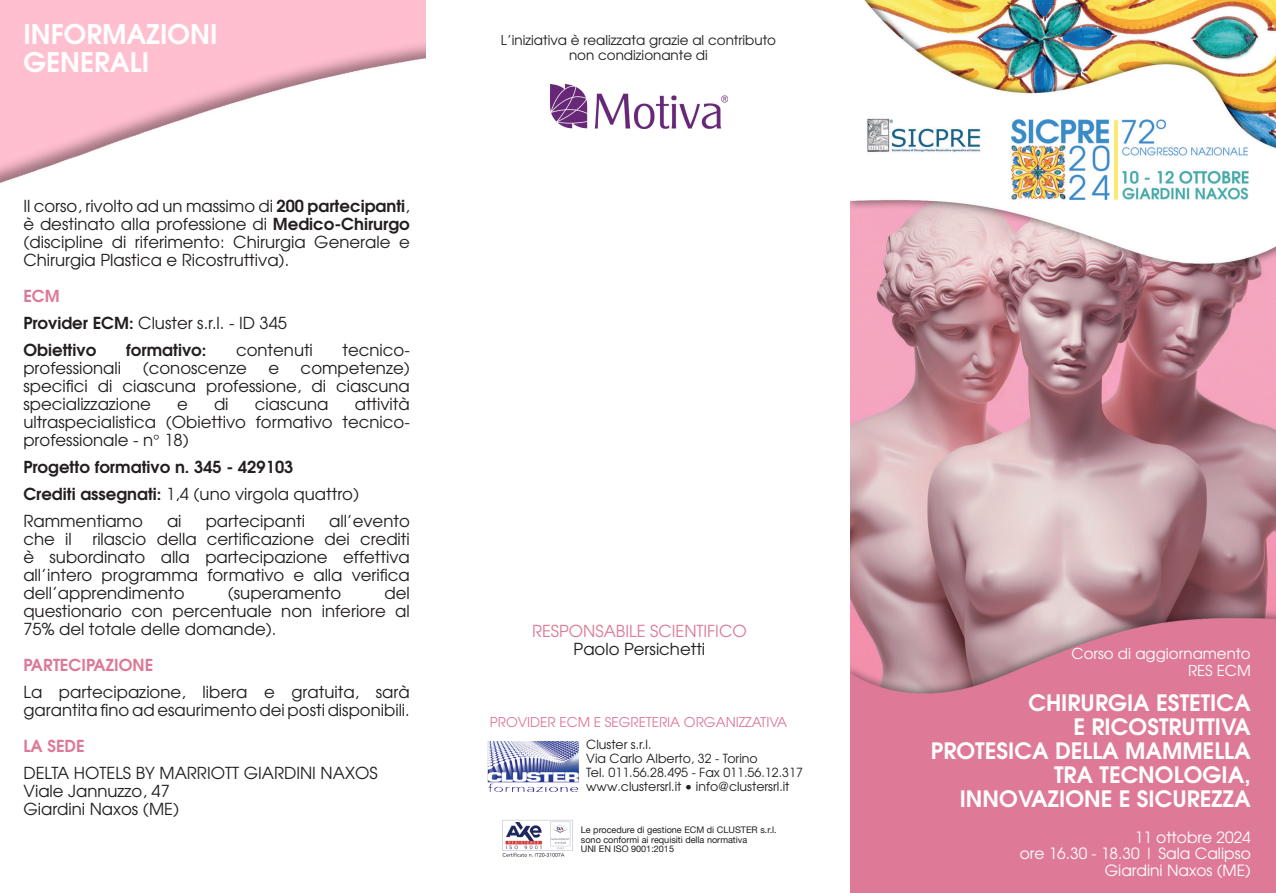
<style>
.page{position:relative;width:1276px;height:893px;background:#fff}
.page>*{position:absolute;margin:0;border:0;box-sizing:border-box;transform-origin:0 0}
.t1{font:600 27px "Avant Garde";color:#fff}
.t2{font:600 22.5px "Avant Garde";color:#fff}
.t3{font:16.5px/18px "Avant Garde";color:#231f20;text-align:justify}
.t4{font:600 16.5px "Avant Garde";color:#231f20}
.t5{font:16.5px "Avant Garde";color:#dc7996}
.t6{font:600 16.5px "Avant Garde";color:#dc7996}
.t7{font:15.45px "Avant Garde";color:#fff}
.t8{font:15px "Avant Garde";color:#fff}
.t9{font:13.5px "Avant Garde";color:#231f20}
.t10{font:13.5px "Avant Garde";color:#dc7996}
.t11{font:12.45px "Avant Garde";color:#231f20}
.t12{font:9.15px "Helvetica Neue";color:#231f20}
.s1{font-weight:600}
</style>
<div class="page">
<img style="left:0;top:0;width:426px;height:184px">
<img style="left:850px;top:0;width:426px;height:893px">
<img style="left:488px;top:741px;width:91px;height:51px">
<img style="left:502px;top:820px;width:71px;height:37px">
<img style="left:551px;top:84px;width:177px;height:44px">
<p class="t1" style="left:23px;top:16px;width:196px">INFORMAZIONI</p>
<p class="t1" style="left:23px;top:45px;width:127px">GENERALI</p>
<p class="t3" style="left:23px;top:196px;width:388px">Il corso, rivolto ad un massimo di <span class="s1">200 partecipanti</span>, è destinato alla professione di <span class="s1">Medico-Chirurgo </span>(discipline di riferimento: Chirurgia Generale e Chirurgia Plastica e Ricostruttiva).</p>
<p class="t6" style="left:23px;top:285px;width:38px">ECM</p>
<p class="t3" style="left:23px;top:313px;width:265px"><span class="s1">Provider ECM:</span> Cluster s.r.l. - ID 345</p>
<p class="t4" style="left:23px;top:339px;width:74px">Obiettivo</p>
<p class="t4" style="left:126px;top:339px;width:82px">formativo:</p>
<p class="t3" style="left:236px;top:340px;width:78px">contenuti</p>
<p class="t3" style="left:342px;top:340px;width:69px">tecnico-</p>
<p class="t3" style="left:23px;top:358px;width:99px">professionali</p>
<p class="t3" style="left:143px;top:358px;width:106px">(conoscenze</p>
<p class="t3" style="left:268px;top:358px;width:12px">e</p>
<p class="t3" style="left:23px;top:358px;width:388px;text-indent:277px">competenze) specifici di ciascuna professione, di ciascuna specializzazione</p>
<p class="t3" style="left:23px;top:394px;width:388px;text-indent:331px">attività ultraspecialistica (Obiettivo formativo tecnico&shy;professionale - n° 18)</p>
<p class="t4" style="left:23px;top:456px;width:272px">Progetto formativo n. 345 - 429103</p>
<p class="t3" style="left:23px;top:484px;width:337px"><span class="s1">Crediti assegnati:</span> 1,4 (uno virgola quattro)</p>
<p class="t3" style="left:23px;top:511px;width:121px">Rammentiamo</p>
<p class="t3" style="left:167px;top:511px;width:16px">ai</p>
<p class="t3" style="left:206px;top:511px;width:101px">partecipanti</p>
<p class="t3" style="left:177px;top:394px;width:12px">e</p>
<p class="t3" style="left:214px;top:394px;width:16px">di</p>
<p class="t3" style="left:255px;top:394px;width:75px">ciascuna</p>
<p class="t3" style="left:23px;top:511px;width:388px;text-indent:306px">all’evento che il rilascio della certificazione dei crediti è subordinato alla partecipazione effettiva all’intero programma formativo e alla verifica dell’apprendimento</p>
<p class="t3" style="left:23px;top:583px;width:388px;text-indent:361px">del questionario con percentuale non inferiore al 75% del totale delle domande).</p>
<p class="t6" style="left:23px;top:654px;width:131px">PARTECIPAZIONE</p>
<p class="t3" style="left:23px;top:682px;width:388px">La partecipazione, libera e gratuita, sarà garantita fino ad esaurimento dei posti disponibili.</p>
<p class="t6" style="left:23px;top:735px;width:63px">LA SEDE</p>
<p class="t3" style="left:23px;top:763px;width:356px">DELTA HOTELS BY MARRIOTT GIARDINI NAXOS</p>
<p class="t3" style="left:23px;top:781px;width:148px">Viale Jannuzzo, 47</p>
<p class="t3" style="left:23px;top:799px;width:157px">Giardini Naxos (ME)</p>
<p class="t3" style="left:228px;top:583px;width:115px">(superamento</p>
<p class="t9" style="left:501px;top:32px;width:277px">L’iniziativa è realizzata grazie al contributo</p>
<p class="t9" style="left:569px;top:47px;width:140px">non condizionante di</p>
<p class="t5" style="left:532px;top:621px;width:216px">RESPONSABILE SCIENTIFICO</p>
<p class="t3" style="left:573px;top:640px;width:133px">Paolo Persichetti</p>
<p class="t10" style="left:490px;top:714px;width:299px">PROVIDER ECM E SEGRETERIA ORGANIZZATIVA</p>
<p class="t11" style="left:586px;top:737px;width:67px">Cluster s.r.l.</p>
<p class="t11" style="left:586px;top:751px;width:173px">Via Carlo Alberto, 32 - Torino</p>
<p class="t11" style="left:586px;top:765px;width:218px">Tel. 011.56.28.495 - Fax 011.56.12.317</p>
<p class="t11" style="left:586px;top:779px;width:205px">www.clustersrl.it • info@clustersrl.it</p>
<p class="t12" style="left:581px;top:824px;width:197px">Le procedure di gestione ECM di CLUSTER s.r.l.</p>
<p class="t12" style="left:581px;top:833px;width:168px">sono conformi ai requisiti della normativa</p>
<p class="t12" style="left:581px;top:842px;width:95px">UNI EN ISO 9001:2015</p>
<p class="t8" style="left:1071px;top:644px;width:181px">Corso di aggiornamento</p>
<p class="t8" style="left:1188px;top:661px;width:64px">RES ECM</p>
<p class="t2" style="left:1028px;top:688px;width:224px">CHIRURGIA ESTETICA</p>
<p class="t2" style="left:1073px;top:712px;width:179px">E RICOSTRUTTIVA</p>
<p class="t2" style="left:930px;top:736px;width:321px">PROTESICA DELLA MAMMELLA</p>
<p class="t2" style="left:1054px;top:760px;width:198px">TRA TECNOLOGIA,</p>
<p class="t2" style="left:959px;top:784px;width:293px">INNOVAZIONE E SICUREZZA</p>
<p class="t7" style="left:1134px;top:827px;width:117px">11 ottobre 2024</p>
<p class="t7" style="left:1019px;top:844px;width:233px">ore 16.30 - 18.30 | Sala Calipso</p>
<p class="t7" style="left:1104px;top:860px;width:147px">Giardini Naxos (ME)</p>
</div>
